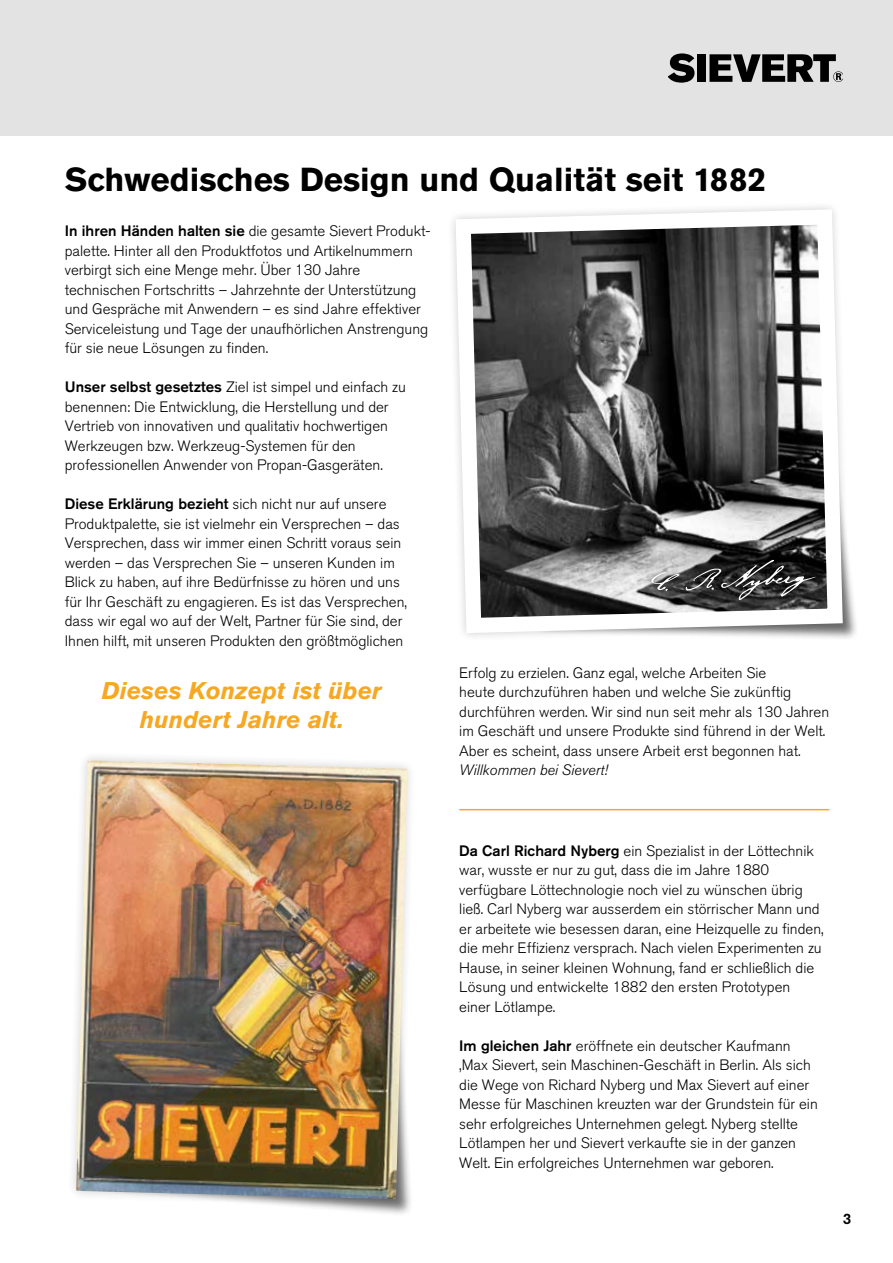
<style>
.page{position:relative;width:893px;height:1263px;background:#fff}
.page>*{position:absolute;margin:0;border:0;box-sizing:border-box;transform-origin:0 0}
.t1{font:700 33px "Akzidenz Grotesk Std";color:#000}
.t2{font:italic 700 24px/28.5px "Akzidenz Grotesk Std";color:#f7a823;text-align:center}
.t3{font:300 15px/19.5px "Akzidenz Grotesk Std";color:#000}
.t4{font:italic 300 15px "Akzidenz Grotesk Std";color:#000}
.t5{font:500 15px "Akzidenz Grotesk Std";color:#000}
.s1{font-weight:500}
</style>
<div class="page">
<div style="left:0;top:0;width:893px;height:136px;background:#e3e3e3"></div>
<svg style="left:669px;top:53px;width:25px;height:30px"></svg>
<div style="left:697px;top:54px;width:9px;height:28px;background:#000"></div>
<svg style="left:709px;top:54px;width:134px;height:28px"></svg>
<div style="left:100px;top:955px;width:313px;height:262px;background:#000;opacity:.55"></div>
<div style="left:66px;top:750px;width:351px;height:459px;background:#000;opacity:.2"></div>
<img style="left:76px;top:760px;width:331px;height:439px">
<div style="left:535px;top:395px;width:324px;height:246px;background:#000;opacity:.55"></div>
<svg style="left:452px;top:206px;width:398px;height:435px"></svg>
<div style="left:645px;top:554px;width:176px;height:52px;background:#000;opacity:.75"></div>
<svg style="left:651px;top:572px;width:29px;height:19px"></svg>
<svg style="left:686px;top:560px;width:130px;height:40px;background:#424242"></svg>
<hr style="left:459px;top:809px;width:370px;height:1px;background:#f7a823">
<h1 class="t1" style="left:65px;top:160px;width:703px">Schwedisches Design und Qualität seit 1882</h1>
<p class="t3" style="left:65px;top:222px;width:367px"><span class="s1">In ihren Händen halten sie</span> die gesamte Sievert Produkt&shy;palette. Hinter all den Produktfotos und Artikelnummern verbirgt sich eine Menge mehr. Über 130 Jahre technischen Fortschritts – Jahrzehnte der Unterstützung und Gespräche mit Anwendern – es sind Jahre effektiver Serviceleistung und Tage der unaufhörlichen Anstrengung für sie neue Lösungen zu finden.</p>
<p class="t3" style="left:65px;top:378px;width:343px"><span class="s1">Unser selbst gesetztes</span> Ziel ist simpel und einfach zu benennen: Die Entwicklung, die Herstellung und der Vertrieb von innovativen und qualitativ hochwertigen Werkzeugen bzw. Werkzeug-Systemen für den professionellen Anwender von Propan-Gasgeräten.</p>
<p class="t3" style="left:65px;top:495px;width:344px"><span class="s1">Diese Erklärung bezieht</span> sich nicht nur auf unsere Produktpalette, sie ist vielmehr ein Versprechen – das Versprechen, dass wir immer einen Schritt voraus sein werden – das Versprechen Sie – unseren Kunden im Blick zu haben, auf ihre Bedürfnisse zu hören und uns für Ihr Geschäft zu engagieren. Es ist das Versprechen, dass wir egal wo auf der Welt, Partner für Sie sind, der Ihnen hilft, mit unseren Produkten den größtmöglichen</p>
<h2 class="t2" style="left:102px;top:676px;width:282px">Dieses Konzept ist über hundert Jahre alt.</h2>
<p class="t3" style="left:459px;top:663px;width:371px">Erfolg zu erzielen. Ganz egal, welche Arbeiten Sie<br>heute durchzuführen haben und welche Sie zukünftig durchführen werden. Wir sind nun seit mehr als 130 Jahren im Geschäft und unsere Produkte sind führend in der Welt.<br>Aber es scheint, dass unsere Arbeit erst begonnen hat.</p>
<p class="t4" style="left:459px;top:761px;width:150px">Willkommen bei Sievert!</p>
<p class="t3" style="left:459px;top:841px;width:366px"><span class="s1">Da Carl Richard Nyberg</span> ein Spezialist in der Löttechnik war, wusste er nur zu gut, dass die im Jahre 1880 verfügbare Löttechnologie noch viel zu wünschen übrig ließ. Carl Nyberg war ausserdem ein störrischer Mann und er arbeitete wie besessen daran, eine Heizquelle zu finden, die mehr Effizienz versprach. Nach vielen Experimenten zu Hause, in seiner kleinen Wohnung, fand er schließlich die Lösung und entwickelte 1882 den ersten Prototypen einer Lötlampe.</p>
<p class="t3" style="left:459px;top:1036px;width:360px"><span class="s1">Im gleichen Jahr</span> eröffnete ein deutscher Kaufmann ,Max Sievert, sein Maschinen-Geschäft in Berlin. Als sich die Wege von Richard Nyberg und Max Sievert auf einer Messe für Maschinen kreuzten war der Grundstein für ein sehr erfolgreiches Unternehmen gelegt. Nyberg stellte Lötlampen her und Sievert verkaufte sie in der ganzen Welt. Ein erfolgreiches Unternehmen war geboren.</p>
<p class="t5" style="left:843px;top:1209px;width:10px">3</p>
</div>
